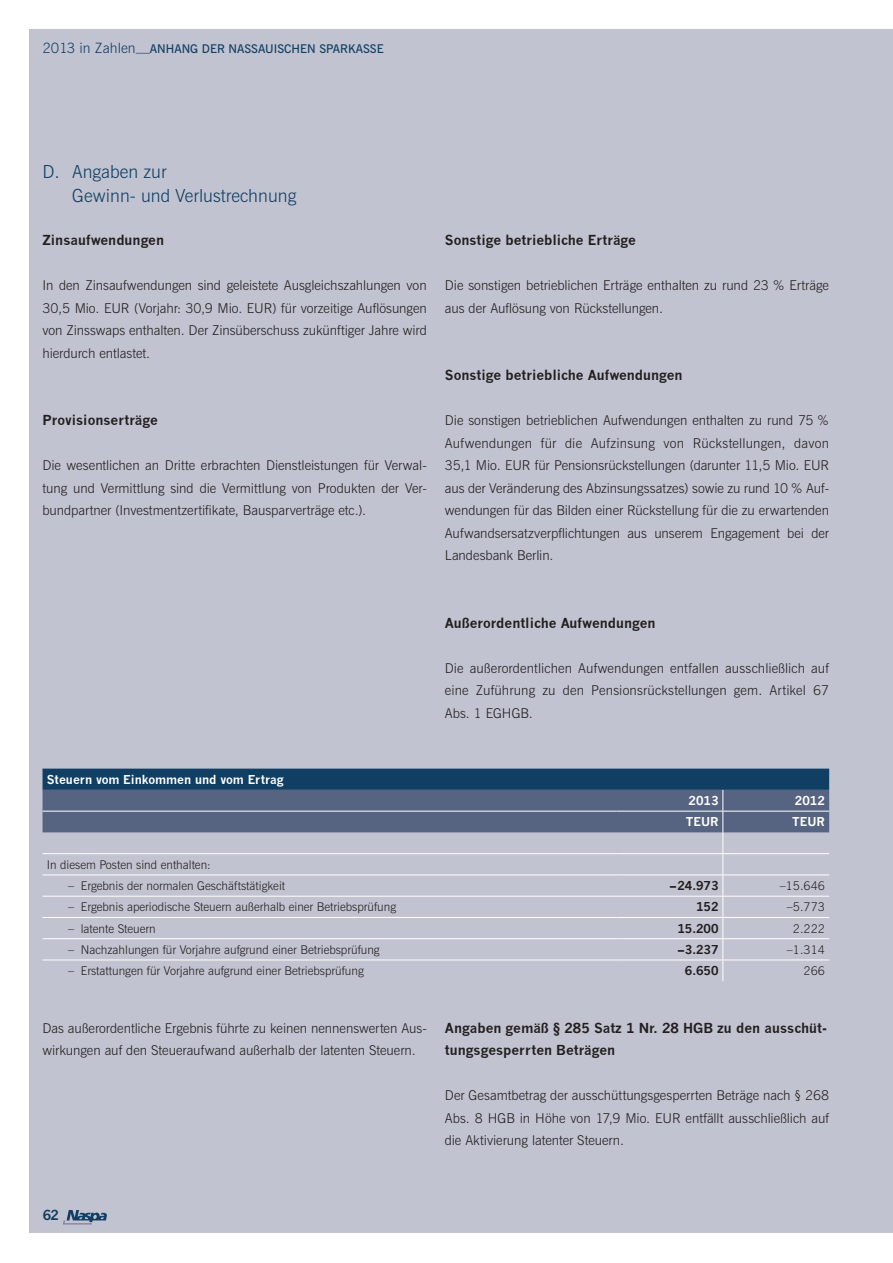
<style>
.page{position:relative;width:893px;height:1263px;background:#fff}
.page>*{position:absolute;margin:0;border:0;box-sizing:border-box;transform-origin:0 0}
.t1{font:300 18px/24px "News Gothic BT";color:#113f64}
.t2{font:300 13.5px/22.5px "News Gothic BT";color:#231f20;text-align:justify}
.t3{font:700 13.5px/22.5px "News Gothic";color:#231f20}
.t4{font:700 13.5px "News Gothic";color:#113f64}
.t5{font:300 12px "News Gothic BT";color:#231f20}
.t6{font:700 12px "News Gothic";color:#fff}
.t7{font:600 12px "News Gothic BT";color:#113f64}
.t8{font:700 12px "News Gothic";color:#231f20}
.s1{font-weight:300;font-size:14.25px}
</style>
<div class="page">
<div style="left:30px;top:30px;width:863px;height:1203px;background:#c2c3d0"></div>
<svg style="left:63px;top:1210px;width:44px;height:14px"></svg>
<svg style="left:43px;top:769px;width:786px;height:212px"></svg>
<hr style="left:617px;top:853px;width:106px;height:1px;background:#fff">
<hr style="left:723px;top:853px;width:106px;height:1px;background:#fff">
<hr style="left:617px;top:874px;width:106px;height:1px;background:#fff">
<hr style="left:723px;top:874px;width:106px;height:1px;background:#fff">
<hr style="left:617px;top:896px;width:106px;height:1px;background:#fff">
<hr style="left:723px;top:896px;width:106px;height:1px;background:#fff">
<hr style="left:617px;top:917px;width:106px;height:1px;background:#fff">
<hr style="left:723px;top:917px;width:106px;height:1px;background:#fff">
<hr style="left:617px;top:938px;width:106px;height:1px;background:#fff">
<hr style="left:723px;top:938px;width:106px;height:1px;background:#fff">
<hr style="left:617px;top:959px;width:106px;height:1px;background:#fff">
<hr style="left:723px;top:959px;width:106px;height:1px;background:#fff">
<hr style="left:43px;top:853px;width:574px;height:1px;background:#fff">
<hr style="left:43px;top:874px;width:574px;height:1px;background:#fff">
<hr style="left:43px;top:896px;width:574px;height:1px;background:#fff">
<hr style="left:43px;top:917px;width:574px;height:1px;background:#fff">
<hr style="left:43px;top:938px;width:574px;height:1px;background:#fff">
<hr style="left:43px;top:959px;width:574px;height:1px;background:#fff">
<p class="t7" style="left:43px;top:42px;width:329px"><span class="s1">2013 in Zahlen—</span>ANHANG DER NASSAUISCHEN SPARKASSE</p>
<h1 class="t1" style="left:72px;top:159px;width:226px;text-indent:-30px">D. Angaben zur<br>Gewinn- und Verlustrechnung</h1>
<p class="t3" style="left:43px;top:229px;width:123px">Zinsaufwendungen</p>
<p class="t2" style="left:43px;top:274px;width:386px">In den Zinsaufwendungen sind geleistete Ausgleichszahlungen von 30,5 Mio. EUR (Vorjahr: 30,9 Mio. EUR) für vorzeitige Auflösungen von Zinsswaps enthalten. Der Zinsüberschuss zukünftiger Jahre wird hierdurch entlastet.</p>
<p class="t3" style="left:43px;top:409px;width:117px">Provisionserträge</p>
<p class="t2" style="left:43px;top:454px;width:386px">Die wesentlichen an Dritte erbrachten Dienstleistungen für Verwal&shy;tung und Vermittlung sind die Vermittlung von Produkten der Ver&shy;bundpartner (Investmentzertifikate, Bausparverträge etc.).</p>
<p class="t3" style="left:445px;top:229px;width:193px">Sonstige betriebliche Erträge</p>
<p class="t2" style="left:445px;top:274px;width:386px">Die sonstigen betrieblichen Erträge enthalten zu rund 23 % Erträge aus der Auflösung von Rückstellungen.</p>
<p class="t3" style="left:445px;top:364px;width:239px">Sonstige betriebliche Aufwendungen</p>
<p class="t2" style="left:445px;top:409px;width:386px">Die sonstigen betrieblichen Aufwendungen enthalten zu rund 75 % Aufwendungen für die Aufzinsung von Rückstellungen, davon 35,1 Mio. EUR für Pensionsrückstellungen (darunter 11,5 Mio. EUR aus der Veränderung des Abzinsungssatzes) sowie zu rund 10 % Auf&shy;wendungen für das Bilden einer Rückstellung für die zu erwartenden Aufwandsersatzverpflichtungen aus unserem Engagement bei der Landesbank Berlin.</p>
<p class="t6" style="left:47px;top:772px;width:238px">Steuern vom Einkommen und vom Ertrag</p>
<p class="t3" style="left:445px;top:611px;width:212px">Außerordentliche Aufwendungen</p>
<p class="t2" style="left:445px;top:656px;width:386px">Die außerordentlichen Aufwendungen entfallen ausschließlich auf eine Zuführung zu den Pensionsrückstellungen gem. Artikel 67<br>Abs. 1 EGHGB.</p>
<p class="t6" style="left:689px;top:793px;width:31px">2013</p>
<p class="t6" style="left:795px;top:793px;width:31px">2012</p>
<p class="t6" style="left:686px;top:814px;width:34px">TEUR</p>
<p class="t6" style="left:792px;top:814px;width:34px">TEUR</p>
<p class="t5" style="left:47px;top:857px;width:165px">In diesem Posten sind enthalten:</p>
<p class="t5" style="left:68px;top:879px;width:219px">– Ergebnis der normalen Geschäftstätigkeit</p>
<p class="t8" style="left:670px;top:878px;width:50px">–24.973</p>
<p class="t5" style="left:780px;top:879px;width:47px">–15.646</p>
<p class="t5" style="left:68px;top:900px;width:330px">– Ergebnis aperiodische Steuern außerhalb einer Betriebsprüfung</p>
<p class="t8" style="left:696px;top:900px;width:24px">152</p>
<p class="t5" style="left:787px;top:900px;width:40px">–5.773</p>
<p class="t5" style="left:68px;top:921px;width:89px">– latente Steuern</p>
<p class="t8" style="left:677px;top:921px;width:43px">15.200</p>
<p class="t5" style="left:793px;top:921px;width:34px">2.222</p>
<p class="t5" style="left:68px;top:942px;width:313px">– Nachzahlungen für Vorjahre aufgrund einer Betriebsprüfung</p>
<p class="t8" style="left:678px;top:942px;width:42px">–3.237</p>
<p class="t5" style="left:787px;top:942px;width:40px">–1.314</p>
<p class="t5" style="left:68px;top:964px;width:297px">– Erstattungen für Vorjahre aufgrund einer Betriebsprüfung</p>
<p class="t8" style="left:685px;top:963px;width:35px">6.650</p>
<p class="t5" style="left:803px;top:964px;width:23px">266</p>
<p class="t2" style="left:43px;top:1016px;width:386px">Das außerordentliche Ergebnis führte zu keinen nennenswerten Aus&shy;wirkungen auf den Steueraufwand außerhalb der latenten Steuern.</p>
<p class="t3" style="left:445px;top:1016px;width:384px">Angaben gemäß § 285 Satz 1 Nr. 28 HGB zu den ausschüt&shy;tungsgesperrten Beträgen</p>
<p class="t2" style="left:445px;top:1084px;width:386px">Der Gesamtbetrag der ausschüttungsgesperrten Beträge nach § 268<br>Abs. 8 HGB in Höhe von 17,9 Mio. EUR entfällt ausschließlich auf die Aktivierung latenter Steuern.</p>
<p class="t4" style="left:43px;top:1207px;width:18px">62</p>
</div>
